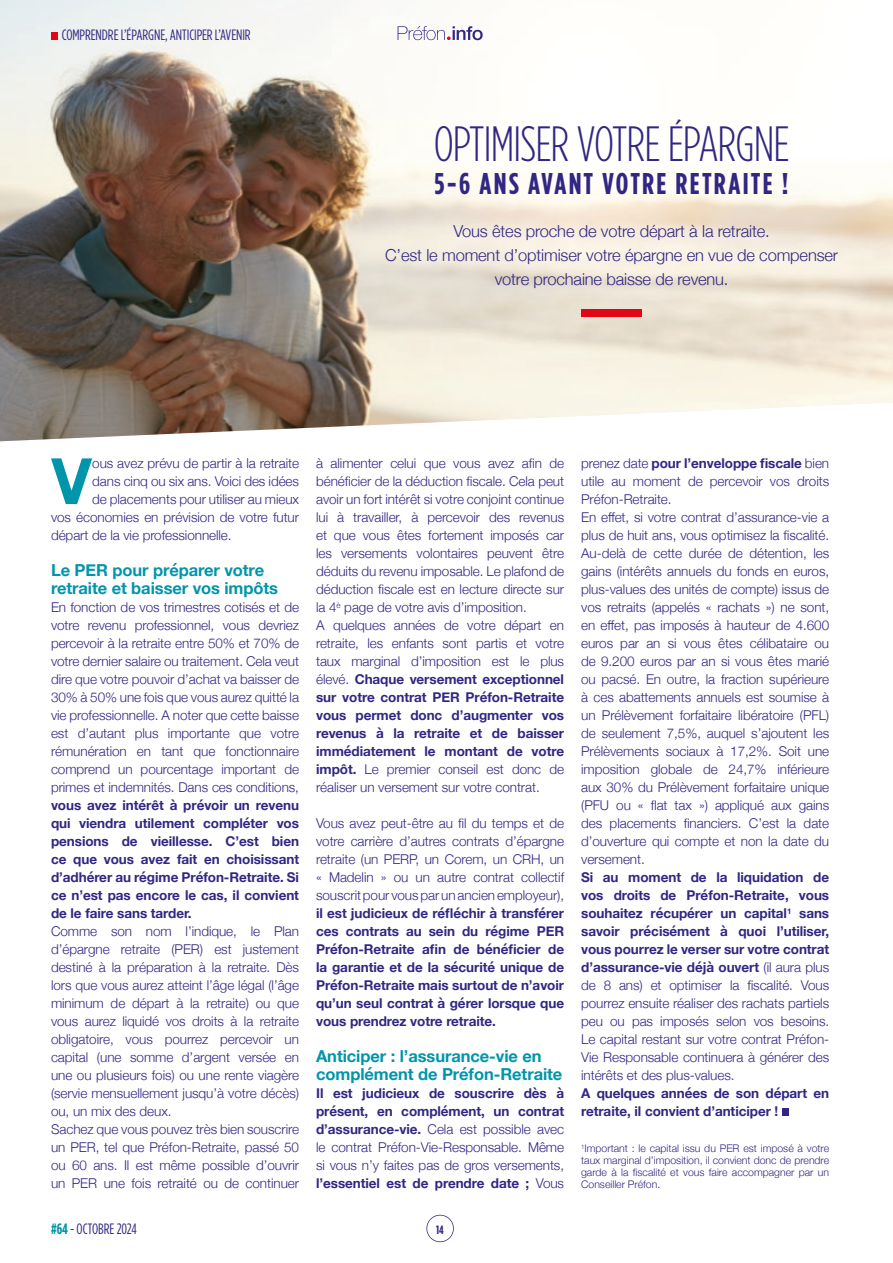
<style>
.page{position:relative;width:893px;height:1263px;background:#fff}
.page>*{position:absolute;margin:0;border:0;box-sizing:border-box;transform-origin:0 0}
.t1{font:700 63.9px "Helvetica Neue";color:#0095aa}
.t2{font:300 49.5px "Gotham Condensed";letter-spacing:-.02em;color:#312783}
.t3{font:700 30px "Gotham Condensed";letter-spacing:.07em;color:#312783}
.t4{font:300 16.5px/24px "Helvetica Neue";letter-spacing:-.01em;color:#312783;text-align:center}
.t5{font:700 16.5px/18px "Helvetica Neue";letter-spacing:-.005em;color:#0095aa}
.t6{font:15px "Gotham Condensed";letter-spacing:-.005em;color:#312783}
.t7{font:300 13.5px/18px "Helvetica Neue";letter-spacing:-.005em;color:#312783;text-align:justify}
.t8{font:700 13.5px/18px "Helvetica Neue";letter-spacing:-.005em;color:#312783;text-align:justify}
.t9{font:700 12px "Gotham Condensed";color:#312783}
.t10{font:300 10.5px/12px "Helvetica Neue";color:#312783;text-align:justify}
.s1{font-weight:700}
.s2{font-weight:300}
.s3{font-weight:700;color:#0095aa}
</style>
<div class="page">
<svg style="left:426px;top:1215px;width:28px;height:27px"></svg>
<img style="left:0;top:0;width:893px;height:441px">
<div style="left:51px;top:32px;width:7px;height:7px;background:#e30614"></div>
<div style="left:782px;top:1109px;width:7px;height:7px;background:#312783"></div>
<svg style="left:398px;top:26px;width:85px;height:14px"></svg>
<div style="left:582px;top:309px;width:60px;height:8px;background:#e30614"></div>
<p class="t6" style="left:62px;top:27px;width:191px">COMPRENDRE L’ÉPARGNE, ANTICIPER L’AVENIR</p>
<h2 class="t2" style="left:434px;top:115px;width:357px">OPTIMISER VOTRE ÉPARGNE</h2>
<h3 class="t3" style="left:435px;top:165px;width:355px">5-6 ANS AVANT VOTRE RETRAITE !</h3>
<p class="t4" style="left:385px;top:218px;width:454px">Vous êtes proche de votre départ à la retraite.<br>C’est le moment d’optimiser votre épargne en vue de compenser votre prochaine baisse de revenu.</p>
<p class="t7" style="left:92px;top:453px;width:208px">ous avez prévu de partir à la retraite</p>
<p class="t7" style="left:92px;top:471px;width:208px">dans cinq ou six ans. Voici des idées</p>
<p class="t7" style="left:92px;top:489px;width:208px">de placements pour utiliser au mieux</p>
<p class="t7" style="left:51px;top:507px;width:250px">vos économies en prévision de votre futur</p>
<p class="t7" style="left:51px;top:525px;width:182px">départ de la vie professionnelle.</p>
<p class="t5" style="left:51px;top:562px;width:229px">Le PER pour préparer votre retraite et baisser vos impôts</p>
<p class="t7" style="left:51px;top:597px;width:250px">En fonction de vos trimestres cotisés et de votre revenu professionnel, vous devriez percevoir à la retraite entre 50% et 70% de votre dernier salaire ou traitement. Cela veut dire que votre pouvoir d’achat va baisser de 30% à 50% une fois que vous aurez quitté la vie professionnelle. A noter que cette baisse est d’autant plus importante que votre rémunération en tant que fonctionnaire comprend un pourcentage important de primes et indemnités. Dans ces conditions,</p>
<p class="t8" style="left:51px;top:796px;width:250px">vous avez intérêt à prévoir un revenu qui viendra utilement compléter vos pensions de vieillesse. C’est bien ce que vous avez fait en choisissant d’adhérer au régime Préfon-Retraite. Si ce n’est pas encore le cas, il convient de le faire sans tarder.</p>
<p class="t7" style="left:51px;top:921px;width:250px;text-align:left">Comme son nom l’indique, le Plan d’épargne retraite (PER) est justement destiné à la préparation à la retraite. Dès lors que vous aurez atteint l’âge légal (l’âge minimum de départ à la retraite) ou que vous aurez liquidé vos droits à la retraite obligatoire, vous pourrez percevoir un capital (une somme d’argent versée en une ou plusieurs fois) ou une rente viagère (servie mensuellement jusqu’à votre décès) ou, un mix des deux.<br>Sachez que vous pouvez très bien souscrire un PER, tel que Préfon-Retraite, passé 50 ou 60 ans. Il est même possible d’ouvrir un PER une fois retraité ou de continuer</p>
<h1 class="t1" style="left:51px;top:431px;width:42px">V</h1>
<p class="t7" style="left:316px;top:453px;width:250px;text-align:left">à alimenter celui que vous avez afin de bénéficier de la déduction fiscale. Cela peut avoir un fort intérêt si votre conjoint continue lui à travailler, à percevoir des revenus et que vous êtes fortement imposés car les versements volontaires peuvent être déduits du revenu imposable. Le plafond de déduction fiscale est en lecture directe sur la 4<sup>è</sup> page de votre avis d’imposition.<br>A quelques années de votre départ en retraite, les enfants sont partis et votre taux marginal d’imposition est le plus élevé. <span class="s1">Chaque versement exceptionnel sur votre contrat PER Préfon-Retraite vous permet donc d’augmenter vos revenus à la retraite et de baisser immédiatement le montant de votre impôt.</span> Le premier conseil est donc de réaliser un versement sur votre contrat.</p>
<p class="t7" style="left:316px;top:813px;width:250px">Vous avez peut-être au fil du temps et de votre carrière d’autres contrats d’épargne retraite (un PERP, un Corem, un CRH, un « Madelin » ou un autre contrat collectif souscrit pour vous par un ancien employeur),</p>
<p class="t8" style="left:316px;top:904px;width:250px">il est judicieux de réfléchir à transférer ces contrats au sein du régime PER Préfon-Retraite afin de bénéficier de la garantie et de la sécurité unique de Préfon-Retraite mais surtout de n’avoir qu’un seul contrat à gérer lorsque que vous prendrez votre retraite.</p>
<p class="t5" style="left:316px;top:1048px;width:248px">Anticiper : l’assurance-vie en complément de Préfon-Retraite</p>
<p class="t8" style="left:316px;top:1085px;width:250px">Il est judicieux de souscrire dès à présent, en complément, un contrat d’assurance-vie. <span class="s2">Cela est possible avec le contrat Préfon-Vie-Responsable. Même si vous n’y faites pas de gros versements, </span>l’essentiel est de prendre date ; <span class="s2">Vous</span></p>
<p class="t7" style="left:581px;top:453px;width:250px;text-align:left">prenez date <span class="s1">pour l’enveloppe fiscale</span> bien utile au moment de percevoir vos droits Préfon-Retraite.<br>En effet, si votre contrat d’assurance-vie a plus de huit ans, vous optimisez la fiscalité.<br>Au-delà de cette durée de détention, les gains (intérêts annuels du fonds en euros, plus-values des unités de compte) issus de vos retraits (appelés « rachats ») ne sont, en effet, pas imposés à hauteur de 4.600 euros par an si vous êtes célibataire ou de 9.200 euros par an si vous êtes marié ou pacsé. En outre, la fraction supérieure à ces abattements annuels est soumise à un Prélèvement forfaitaire libératoire (PFL) de seulement 7,5%, auquel s’ajoutent les Prélèvements sociaux à 17,2%. Soit une imposition globale de 24,7% inférieure aux 30% du Prélèvement forfaitaire unique (PFU ou « flat tax ») appliqué aux gains des placements financiers. C’est la date d’ouverture qui compte et non la date du versement.</p>
<p class="t7" style="left:581px;top:867px;width:250px"><span class="s1">Si au moment de la liquidation de vos droits de Préfon-Retraite, vous souhaitez récupérer un capital</span><sup>1</sup> <span class="s1">sans savoir précisément à quoi l’utiliser, vous pourrez le verser sur votre contrat d’assurance-vie déjà ouvert</span> (il aura plus de 8 ans) et optimiser la fiscalité. Vous pourrez ensuite réaliser des rachats partiels peu ou pas imposés selon vos besoins.<br>Le capital restant sur votre contrat Préfon-Vie Responsable continuera à générer des intérêts et des plus-values.</p>
<p class="t8" style="left:581px;top:1085px;width:250px">A quelques années de son départ en retraite, il convient d’anticiper !</p>
<p class="t10" style="left:581px;top:1141px;width:250px"><sup>1</sup>Important : le capital issu du PER est imposé à votre taux marginal d’imposition, il convient donc de prendre garde à la fiscalité et vous faire accompagner par un Conseiller Préfon.</p>
<p class="t6" style="left:51px;top:1220px;width:87px"><span class="s3">#64</span> - OCTOBRE 2024</p>
<p class="t9" style="left:436px;top:1222px;width:9px">14</p>
</div>
